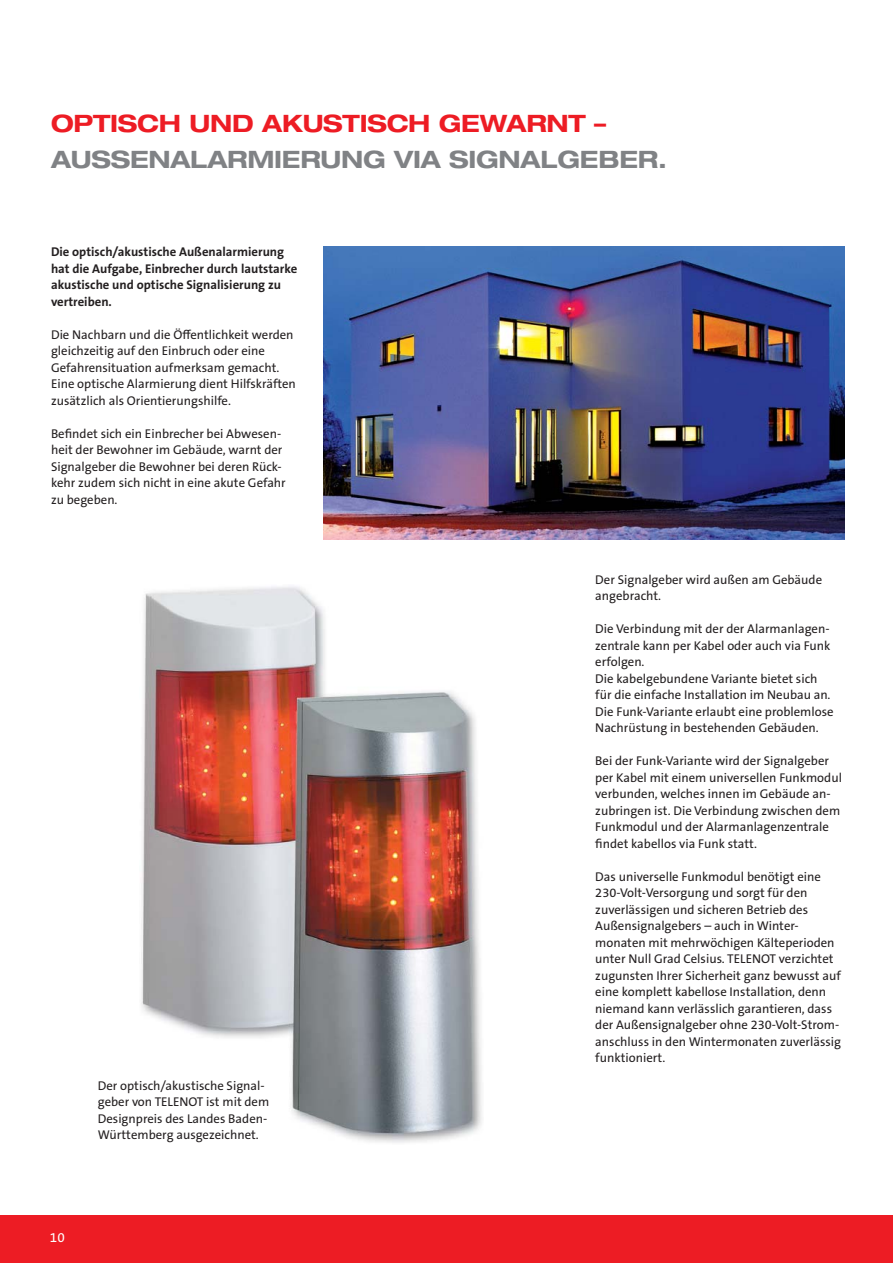
<style>
.page{position:relative;width:893px;height:1263px;background:#fff}
.page>*{position:absolute;margin:0;border:0;box-sizing:border-box;transform-origin:0 0}
.t1{font:700 expanded 24px "Helvetica Neue LT Pro";letter-spacing:-.01em;color:#808285}
.t2{font:700 expanded 24px "Helvetica Neue LT Pro";letter-spacing:-.01em;color:#ed1c24}
.t3{font:13.5px "The Sans B Plus W5 Plain";color:#fff}
.t4{font:12.75px/16.5px "The Sans B Plus W5 Plain";color:#231f20}
.t5{font:700 12.75px/16.5px "The Sans B Plus W7";color:#231f20}
</style>
<div class="page">
<img style="left:141px;top:586px;width:341px;height:557px">
<img style="left:323px;top:247px;width:521px;height:293px">
<div style="left:0;top:1215px;width:893px;height:48px;background:#ed1c24"></div>
<h1 class="t2" style="left:51px;top:110px;width:557px">OPTISCH UND AKUSTISCH GEWARNT –</h1>
<h1 class="t1" style="left:51px;top:146px;width:617px">AUSSENALARMIERUNG VIA SIGNALGEBER.</h1>
<p class="t5" style="left:51px;top:244px;width:248px">Die optisch/akustische Außenalarmierung hat die Aufgabe, Einbrecher durch lautstarke akustische und optische Signalisierung zu vertreiben.</p>
<p class="t4" style="left:51px;top:327px;width:246px">Die Nachbarn und die Öffentlichkeit werden gleichzeitig auf den Einbruch oder eine Gefahrensituation aufmerksam gemacht.<br>Eine optische Alarmierung dient Hilfskräften zusätzlich als Orientierungshilfe.</p>
<p class="t4" style="left:51px;top:426px;width:236px">Befindet sich ein Einbrecher bei Abwesen&shy;heit der Bewohner im Gebäude, warnt der Signalgeber die Bewohner bei deren Rück&shy;kehr zudem sich nicht in eine akute Gefahr zu begeben.</p>
<p class="t4" style="left:98px;top:1077px;width:173px">Der optisch/akustische Signal&shy;geber von TELENOT ist mit dem<br>Designpreis des Landes Baden-<br>Württemberg ausgezeichnet.</p>
<p class="t3" style="left:50px;top:1231px;width:16px">10</p>
<p class="t4" style="left:595px;top:571px;width:228px">Der Signalgeber wird außen am Gebäude angebracht.</p>
<p class="t4" style="left:595px;top:621px;width:240px">Die Verbindung mit der der Alarmanlagen&shy;zentrale kann per Kabel oder auch via Funk erfolgen.<br>Die kabelgebundene Variante bietet sich für die einfache Installation im Neubau an.<br>Die Funk-Variante erlaubt eine problemlose Nachrüstung in bestehenden Gebäuden.</p>
<p class="t4" style="left:595px;top:753px;width:248px">Bei der Funk-Variante wird der Signalgeber per Kabel mit einem universellen Funkmodul verbunden, welches innen im Gebäude an&shy;zubringen ist. Die Verbindung zwischen dem Funkmodul und der Alarmanlagenzentrale findet kabellos via Funk statt.</p>
<p class="t4" style="left:595px;top:868px;width:247px">Das universelle Funkmodul benötigt eine 230-Volt-Versorgung und sorgt für den zuverlässigen und sicheren Betrieb des Außensignalgebers – auch in Winter&shy;monaten mit mehrwöchigen Kälteperioden unter Null Grad Celsius. TELENOT verzichtet zugunsten Ihrer Sicherheit ganz bewusst auf eine komplett kabellose Installation, denn niemand kann verlässlich garantieren, dass der Außensignalgeber ohne 230-Volt-Strom&shy;anschluss in den Wintermonaten zuverlässig funktioniert.</p>
</div>
